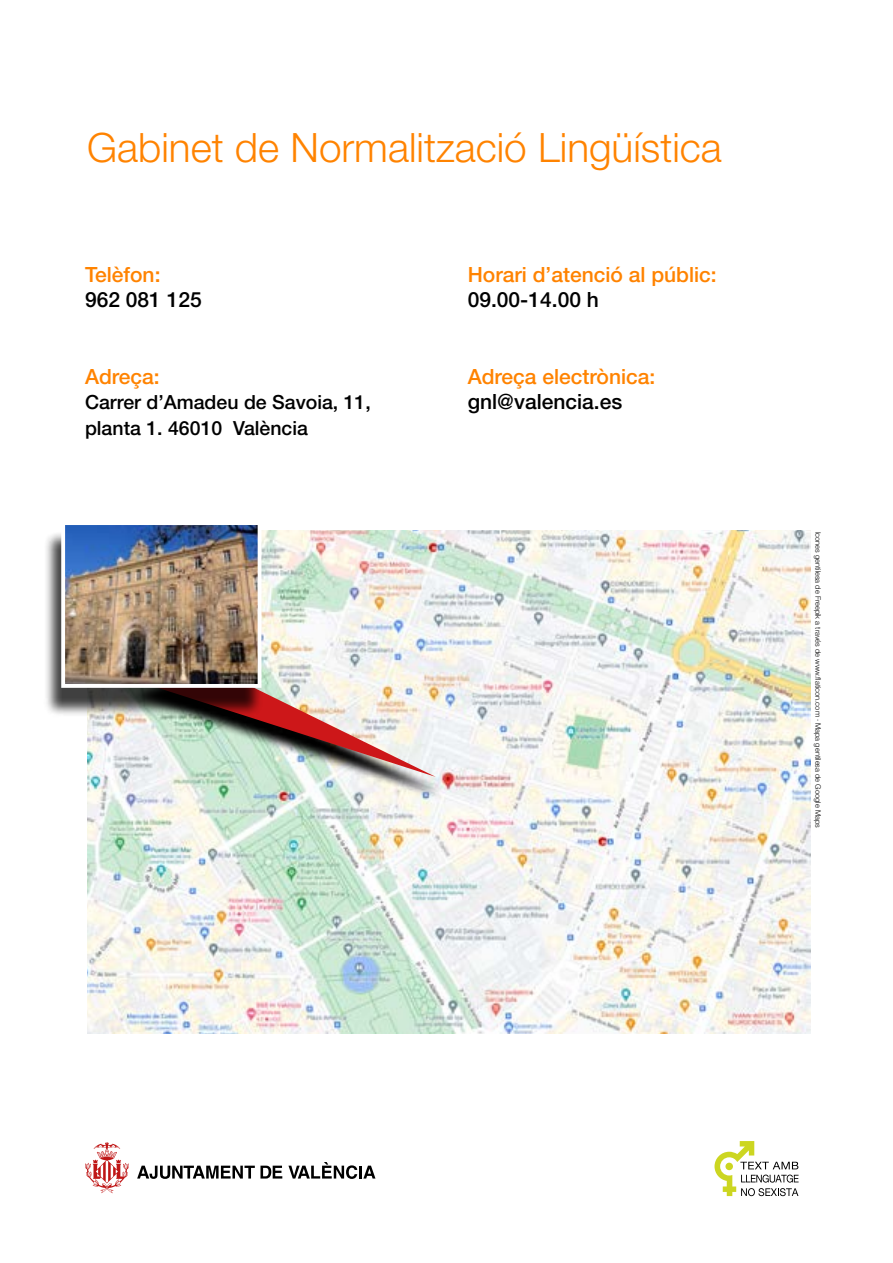
<style>
.page{position:relative;width:893px;height:1263px;background:#fff}
.page>*{position:absolute;margin:0;border:0;box-sizing:border-box;transform-origin:0 0}
.t1{font:300 40.5px "Helvetica Neue LT Pro";color:#ff8300}
.t2{font:500 21px "Helvetica Neue LT Pro";color:#ff8300}
.t3{font:500 21px "Helvetica Neue LT Pro";color:#000}
.t4{font:500 19.5px/25.5px "Helvetica Neue LT Pro";color:#000}
.t5{font:300 7.5px "Helvetica Neue LT Pro";color:#000}
</style>
<div class="page">
<img style="left:87px;top:530px;width:723px;height:503px">
<svg style="left:85px;top:1142px;width:44px;height:51px"></svg>
<svg style="left:137px;top:1166px;width:145px;height:13px"></svg>
<svg style="left:288px;top:1162px;width:87px;height:17px"></svg>
<svg style="left:714px;top:1141px;width:85px;height:55px"></svg>
<svg style="left:131px;top:666px;width:313px;height:133px"></svg>
<img style="left:136px;top:659px;width:300px;height:118px">
<div style="left:44px;top:531px;width:219px;height:186px;background:#000;opacity:.75"></div>
<img style="left:66px;top:526px;width:190px;height:157px">
<div style="left:61px;top:521px;width:200px;height:167px;border:4px solid #fff"></div>
<h1 class="t1" style="left:87px;top:123px;width:636px">Gabinet de Normalització Lingüística</h1>
<h2 class="t2" style="left:85px;top:262px;width:77px">Telèfon:</h2>
<h2 class="t3" style="left:85px;top:287px;width:118px">962 081 125</h2>
<h2 class="t2" style="left:85px;top:364px;width:76px">Adreça:</h2>
<h3 class="t4" style="left:85px;top:389px;width:287px">Carrer d’Amadeu de Savoia, 11, planta 1. 46010 València</h3>
<h2 class="t2" style="left:468px;top:262px;width:250px">Horari d’atenció al públic:</h2>
<h2 class="t3" style="left:468px;top:287px;width:133px">09.00-14.00 h</h2>
<h2 class="t2" style="left:468px;top:364px;width:189px">Adreça electrònica:</h2>
<h2 class="t3" style="left:468px;top:389px;width:156px">gnl@valencia.es</h2>
<p class="t5" style="left:823px;top:531px;width:298px;rotate:90deg">Icones gentilesa de Freepik a través de www.flaticon.com · Mapa gentilesa de Google Maps</p>
</div>
